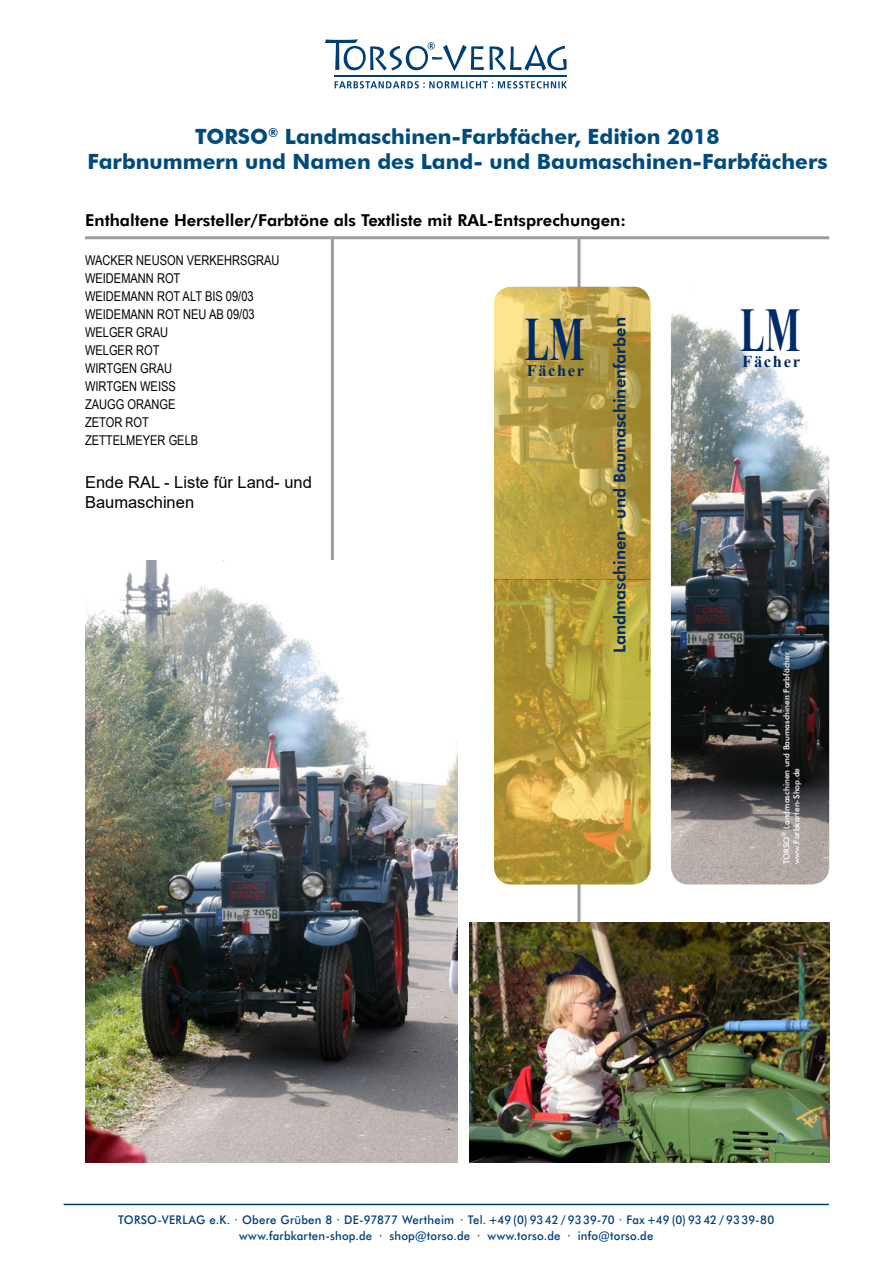
<style>
.page{position:relative;width:893px;height:1263px;background:#fff}
.page>*{position:absolute;margin:0;border:0;box-sizing:border-box;transform-origin:0 0}
.t1{font:700 62.1px "Times New Roman";color:#002b67;scale:.6 1}
.t2{font:700 61.5px "Times New Roman";color:#002b67;scale:.6 1}
.t3{font:700 21px/25.2px "Futura BT";color:#004b7c;text-align:center}
.t4{font:800 16.5px "Futura BT";color:#000}
.t5{font:16.5px/19.8px "Arial";color:#000}
.t6{font:700 16.5px "Times New Roman";letter-spacing:.1em;color:#002b67}
.t7{font:800 16.35px "Futura BT";color:#002b67}
.t8{font:700 16.35px "Times New Roman";letter-spacing:.1em;color:#002b67}
.t9{font:13.5px/18px "Arial Narrow";color:#000}
.t10{font:500 12px/16.5px "Futura BT";letter-spacing:.015em;color:#003f74;text-align:center;scale:.95 1}
.t11{font:500 8.25px/9.9px "Futura BT";color:#fff}
</style>
<div class="page">
<hr style="left:85px;top:236px;width:744px;height:3px;background:#9c9d9f">
<hr style="left:331px;top:238px;width:3px;height:921px;background:#9c9d9f">
<hr style="left:577px;top:238px;width:3px;height:921px;background:#9c9d9f">
<hr style="left:64px;top:1204px;width:765px;height:1px;background:#003f74">
<svg style="left:335px;top:81px;width:232px;height:7px"></svg>
<hr style="left:334px;top:75px;width:233px;height:1px;background:#003f74">
<svg style="left:490px;top:45px;width:77px;height:26px"></svg>
<svg style="left:325px;top:39px;width:159px;height:32px"></svg>
<img style="left:85px;top:561px;width:373px;height:601px">
<img style="left:469px;top:922px;width:360px;height:240px">
<img style="left:494px;top:287px;width:157px;height:597px">
<img style="left:671px;top:287px;width:158px;height:597px;border-radius:18px">
<h3 class="t3" style="left:87px;top:123px;width:742px">TORSO<sup>®</sup> Landmaschinen-Farbfächer, Edition 2018<br>Farbnummern und Namen des Land- und Baumaschinen-Farbfächers</h3>
<p class="t4" style="left:85px;top:210px;width:542px">Enthaltene Hersteller/Farbtöne als Textliste mit RAL-Entsprechungen:</p>
<p class="t9" style="left:85px;top:251px;width:196px">WACKER NEUSON VERKEHRSGRAU<br>WEIDEMANN ROT<br>WEIDEMANN ROT ALT BIS 09/03<br>WEIDEMANN ROT NEU AB 09/03<br>WELGER GRAU<br>WELGER ROT<br>WIRTGEN GRAU<br>WIRTGEN WEISS<br>ZAUGG ORANGE<br>ZETOR ROT<br>ZETTELMEYER GELB</p>
<p class="t5" style="left:85px;top:472px;width:228px">Ende RAL - Liste für Land- und<br>Baumaschinen</p>
<p class="t7" style="left:610px;top:653px;width:337px;rotate:-90deg">Landmaschinen- und Baumaschinenfarben</p>
<h2 class="t2" style="left:525px;top:297px;width:100px">LM</h2>
<p class="t8" style="left:527px;top:359px;width:59px">Fächer</p>
<h1 class="t1" style="left:740px;top:288px;width:101px">LM</h1>
<p class="t6" style="left:742px;top:350px;width:59px">Fächer</p>
<p class="t11" style="left:781px;top:864px;width:214px;rotate:-90deg">TORSO<sup>®</sup> Landmaschinen und Baumaschinen Farbfächer www.Farbkarten-Shop.de</p>
<p class="t10" style="left:118px;top:1211px;width:692px">TORSO-VERLAG e.K. · Obere Grüben 8 · DE-97877 Wertheim · Tel. +49 (0) 93 42 / 93 39-70 · Fax +49 (0) 93 42 / 93 39-80 www.farbkarten-shop.de · shop@torso.de · www.torso.de · info@torso.de</p>
</div>
